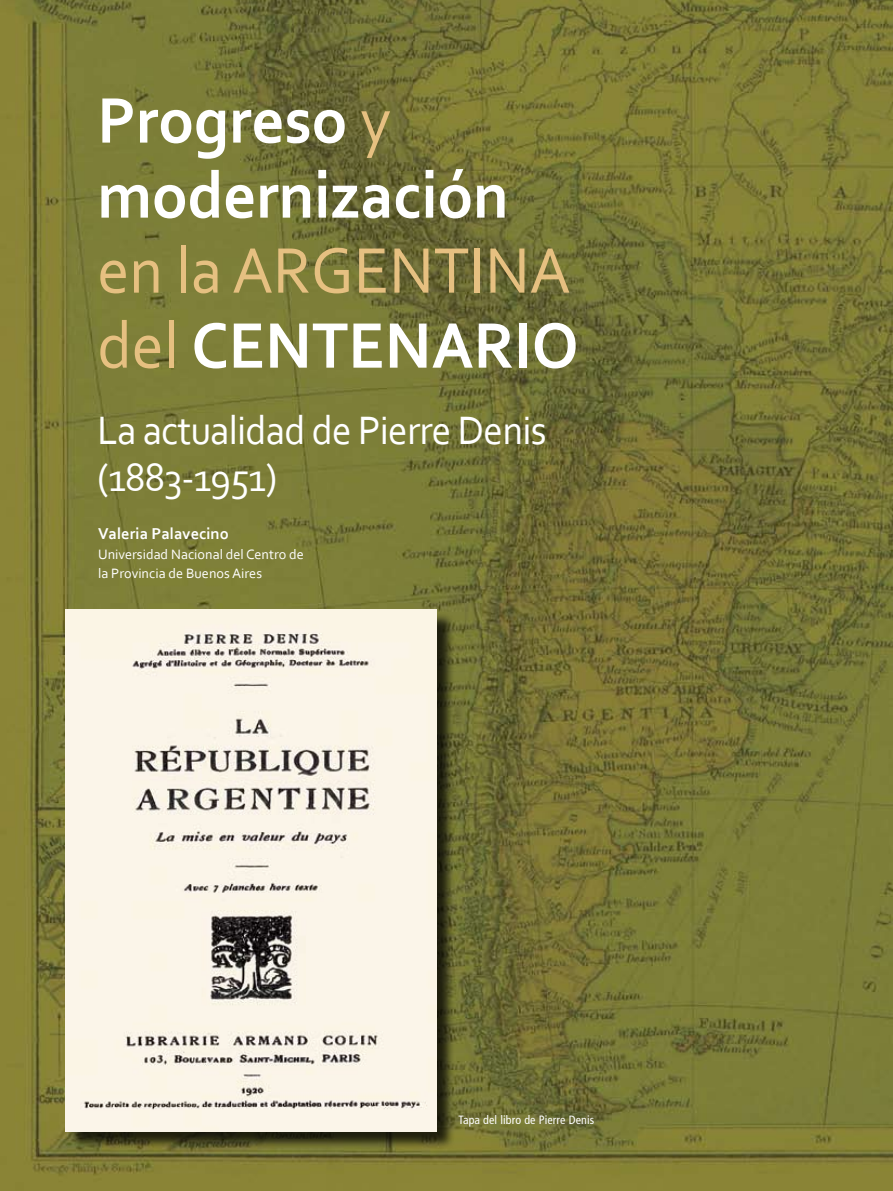
<style>
.page{position:relative;width:893px;height:1191px;background:#fff}
.page>*{position:absolute;margin:0;border:0;box-sizing:border-box;transform-origin:0 0}
.t1{font:67.5px/75px "Corbel";color:#e6c081;scale:.95 1}
.t2{font:700 67.5px/75px "Corbel";color:#fff;scale:.95 1}
.t3{font:41.55px/46.2px "Corbel";letter-spacing:-.02em;color:#fff;scale:.95 1}
.t4{font:700 16.5px "Corbel";color:#fff}
.t5{font:14.25px/19.5px "Corbel";color:#fff}
.t6{font:condensed 12px "Frutiger";letter-spacing:.01em;color:#fff}
.s1{font-weight:400;color:#e6c081}
.s2{font-weight:700;color:#fff}
</style>
<div class="page">
<img style="left:0;top:0;width:893px;height:1191px">
<div style="left:68px;top:612px;width:393px;height:544px;background:#000;opacity:.75"></div>
<img style="left:65px;top:609px;width:371px;height:522px">
<h1 class="t2" style="left:97px;top:81px;width:434px">Progreso <span class="s1">y </span>modernización</h1>
<h1 class="t1" style="left:97px;top:231px;width:508px">en la ARGENTINA del <span class="s2">CENTENARIO</span></h1>
<h2 class="t3" style="left:97px;top:406px;width:474px">La actualidad de Pierre Denis (1883-1951)</h2>
<p class="t4" style="left:98px;top:523px;width:132px">Valeria Palavecino</p>
<p class="t5" style="left:98px;top:544px;width:207px">U niversidad Nacional del Centro de la Provincia de Buenos Aires</p>
<p class="t6" style="left:458px;top:1113px;width:137px">Tapa del libro de Pierre Denis</p>
</div>
